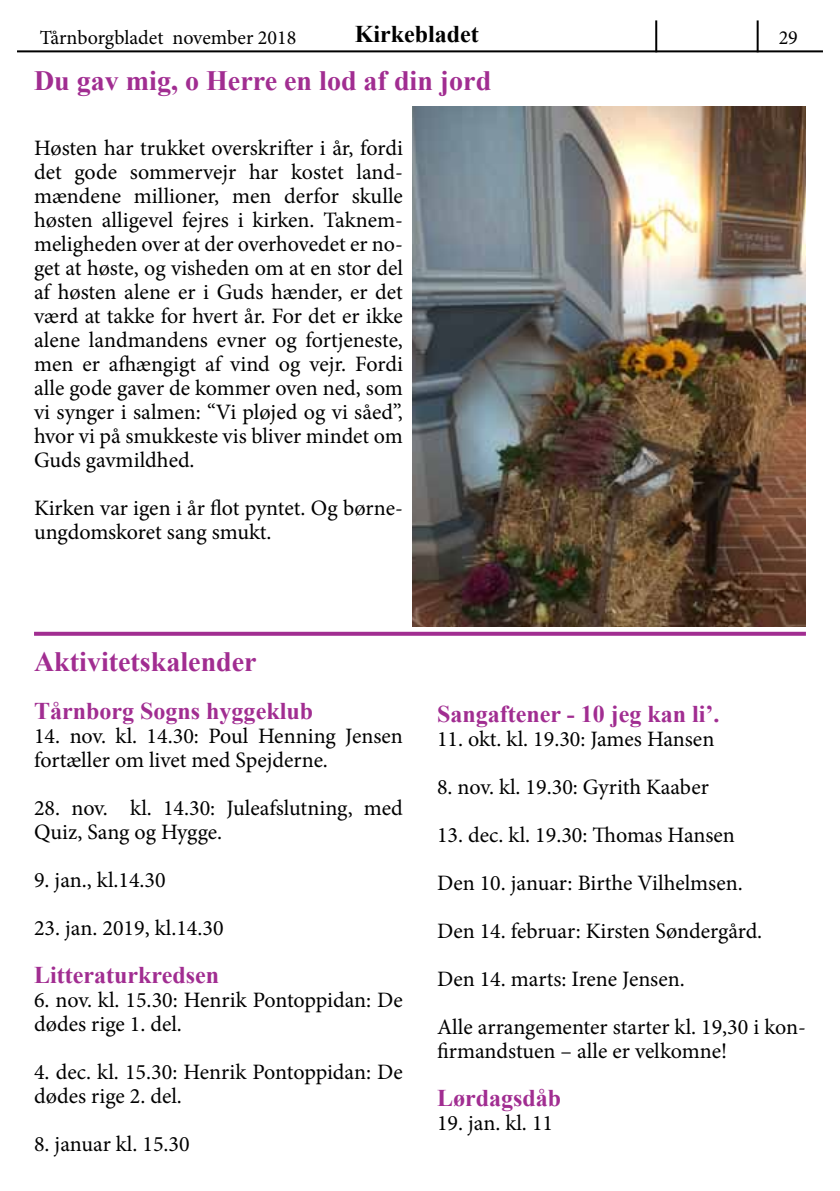
<style>
.page{position:relative;width:840px;height:1191px;background:#fff}
.page>*{position:absolute;margin:0;border:0;box-sizing:border-box;transform-origin:0 0}
.t1{font:700 28px "Times New Roman";color:#a12d91}
.t2{font:700 24px "Times New Roman";color:#a12d91}
.t3{font:700 24px "Times New Roman";color:#000}
.t4{font:22px/24px "Minion Pro";color:#000}
.t5{font:20px "Minion Pro";color:#000}
</style>
<div class="page">
<hr style="left:17px;top:50px;width:805px;height:2px;background:#000">
<hr style="left:756px;top:20px;width:2px;height:32px;background:#000">
<hr style="left:655px;top:20px;width:2px;height:32px;background:#000">
<svg style="left:34px;top:632px;width:771px;height:4px;background:#a63896"></svg>
<img style="left:412px;top:106px;width:393px;height:520px">
<p class="t5" style="left:40px;top:24px;width:258px">Tårnborgbladet november 2018</p>
<p class="t3" style="left:354px;top:17px;width:126px">Kirkebladet</p>
<p class="t5" style="left:778px;top:24px;width:21px">29</p>
<p class="t1" style="left:34px;top:60px;width:458px">Du gav mig, o Herre en lod af din jord</p>
<p class="t4" style="left:34px;top:136px;width:370px;text-align:justify">Høsten har trukket overskrifter i år, fordi det gode sommervejr har kostet land&shy;mændene millioner, men derfor skulle høsten alligevel fejres i kirken. Taknem&shy;meligheden over at der overhovedet er no&shy;get at høste, og visheden om at en stor del af høsten alene er i Guds hænder, er det værd at takke for hvert år. For det er ikke alene landmandens evner og fortjeneste, men er afhængigt af vind og vejr. Fordi alle gode gaver de kommer oven ned, som vi synger i salmen: “Vi pløjed og vi såed”, hvor vi på smukkeste vis bliver mindet om Guds gavmildhed.</p>
<p class="t4" style="left:34px;top:496px;width:370px">Kirken var igen i år flot pyntet. Og børne&shy;ungdomskoret sang smukt.</p>
<p class="t1" style="left:34px;top:641px;width:224px">Aktivitetskalender</p>
<p class="t2" style="left:34px;top:694px;width:280px">Tårnborg Sogns hyggeklub</p>
<p class="t4" style="left:34px;top:724px;width:370px">14. nov. kl. 14.30: Poul Henning Jensen fortæller om livet med Spejderne.</p>
<p class="t4" style="left:34px;top:796px;width:370px">28. nov. kl. 14.30: Juleafslutning, med<br>Quiz, Sang og Hygge.</p>
<p class="t4" style="left:34px;top:868px;width:133px">9. jan., kl.14.30</p>
<p class="t4" style="left:34px;top:916px;width:191px">23. jan. 2019, kl.14.30</p>
<p class="t2" style="left:34px;top:958px;width:186px">Litteraturkredsen</p>
<p class="t4" style="left:34px;top:988px;width:370px">6. nov. kl. 15.30: Henrik Pontoppidan: De dødes rige 1. del.</p>
<p class="t4" style="left:34px;top:1060px;width:370px">4. dec. kl. 15.30: Henrik Pontoppidan: De dødes rige 2. del.</p>
<p class="t4" style="left:34px;top:1132px;width:157px">8. januar kl. 15.30</p>
<p class="t2" style="left:437px;top:696px;width:284px">Sangaftener - 10 jeg kan li’.</p>
<p class="t4" style="left:437px;top:727px;width:279px">11. okt. kl. 19.30: James Hansen</p>
<p class="t4" style="left:437px;top:775px;width:273px">8. nov. kl. 19.30: Gyrith Kaaber</p>
<p class="t4" style="left:437px;top:811px;width:370px;line-height:48px">13. dec. kl. 19.30: Thomas Hansen<br>Den 10. januar: Birthe Vilhelmsen.<br>Den 14. februar: Kirsten Søndergård.<br>Den 14. marts: Irene Jensen.<br>Alle arrangementer starter kl. 19,30 i kon-</p>
<p class="t4" style="left:437px;top:1039px;width:291px">firmandstuen – alle er velkomne!</p>
<p class="t2" style="left:437px;top:1080px;width:126px">Lørdagsdåb</p>
<p class="t4" style="left:437px;top:1111px;width:118px">19. jan. kl. 11</p>
</div>
